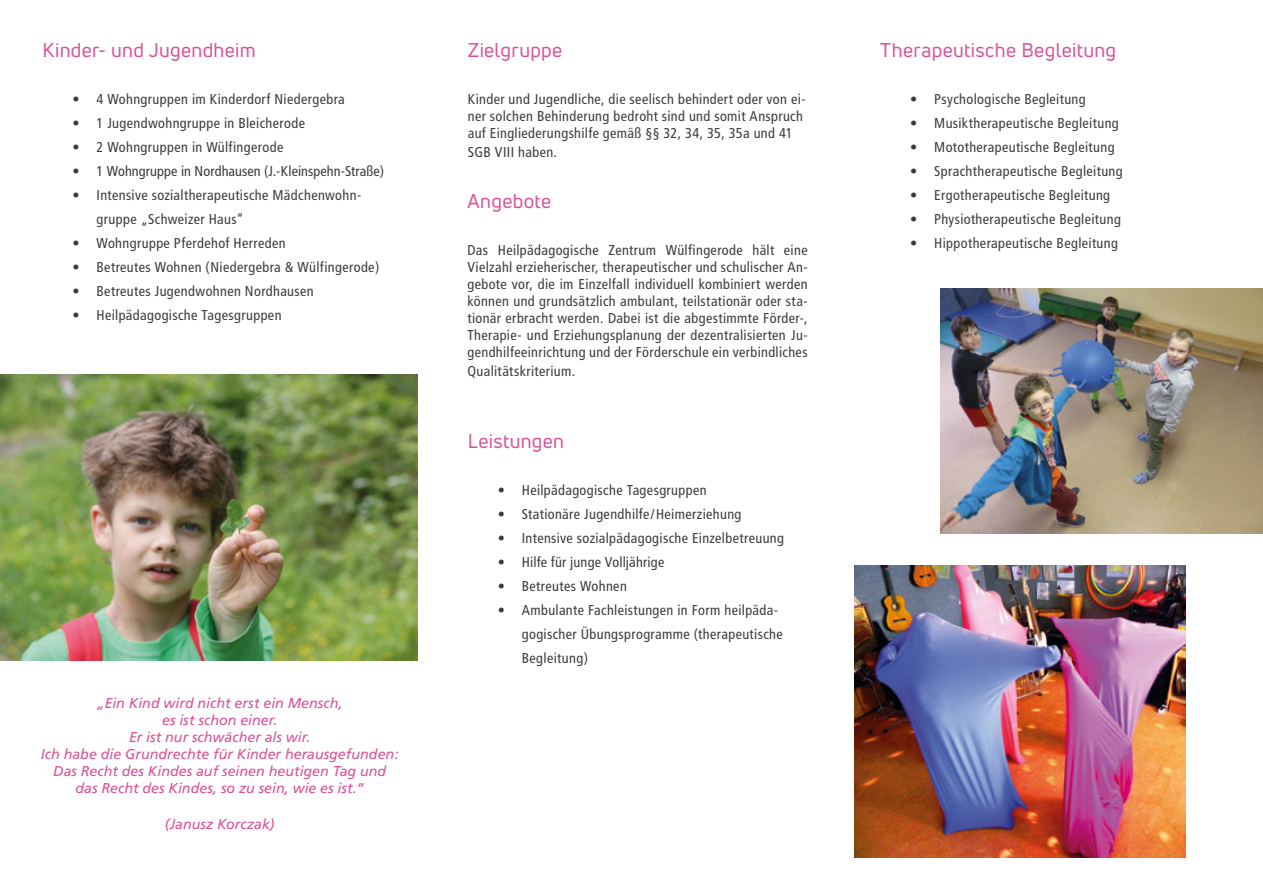
<style>
.page{position:relative;width:1263px;height:893px;background:#fff}
.page>*{position:absolute;margin:0;border:0;box-sizing:border-box;transform-origin:0 0}
.H2_weiß{font:19.5px "Uni Neue";letter-spacing:.015em;color:#db5197}
.Fließtext{font:condensed 14.25px/17.1px "Frutiger";letter-spacing:.025em;color:#3c3c3b}
.Fließtext-2{font:italic 14.25px "Frutiger";color:#db5197}
.Fließtext-3{font:condensed 14.25px "Frutiger";letter-spacing:.005em;color:#3c3c3b}
</style>
<div class="page">
<img style="left:0;top:375px;width:417px;height:286px">
<img style="left:940px;top:288px;width:323px;height:245px">
<img style="left:854px;top:566px;width:331px;height:292px">
<p class="H2_weiß" style="left:43px;top:38px;width:215px">Kinder- und Jugendheim</p>
<p class="Fließtext" style="left:73px;top:91px;width:274px">• 4 Wohngruppen im Kinderdorf Niedergebra</p>
<p class="Fließtext" style="left:73px;top:115px;width:234px">• 1 Jugendwohngruppe in Bleicherode</p>
<p class="Fließtext" style="left:73px;top:139px;width:212px">• 2 Wohngruppen in Wülfingerode</p>
<p class="Fließtext-3" style="left:73px;top:163px;width:313px">• 1 Wohngruppe in Nordhausen (J.-Kleinspehn-Straße)</p>
<p class="Fließtext" style="left:73px;top:187px;width:290px">• Intensive sozialtherapeutische Mädchenwohn-</p>
<p class="Fließtext" style="left:97px;top:211px;width:149px">gruppe „Schweizer Haus“</p>
<p class="Fließtext" style="left:73px;top:235px;width:215px">• Wohngruppe Pferdehof Herreden</p>
<p class="Fließtext" style="left:73px;top:259px;width:308px">• Betreutes Wohnen (Niedergebra &amp; Wülfingerode)</p>
<p class="Fließtext" style="left:73px;top:283px;width:243px">• Betreutes Jugendwohnen Nordhausen</p>
<p class="Fließtext" style="left:73px;top:307px;width:210px">• Heilpädagogische Tagesgruppen</p>
<p class="Fließtext-2" style="left:97px;top:694px;width:247px">„Ein Kind wird nicht erst ein Mensch,</p>
<p class="Fließtext-2" style="left:162px;top:712px;width:117px">es ist schon einer.</p>
<p class="Fließtext-2" style="left:129px;top:729px;width:183px">Er ist nur schwächer als wir.</p>
<p class="Fließtext-2" style="left:41px;top:746px;width:359px">Ich habe die Grundrechte für Kinder herausgefunden:</p>
<p class="Fließtext-2" style="left:53px;top:763px;width:334px">Das Recht des Kindes auf seinen heutigen Tag und</p>
<p class="Fließtext-2" style="left:76px;top:780px;width:290px">das Recht des Kindes, so zu sein, wie es ist.“</p>
<p class="Fließtext-2" style="left:165px;top:816px;width:111px">(Janusz Korczak)</p>
<p class="H2_weiß" style="left:468px;top:38px;width:96px">Zielgruppe</p>
<p class="Fließtext" style="left:468px;top:91px;width:339px">Kinder und Jugendliche, die seelisch behindert oder von ei&shy;ner solchen Behinderung bedroht sind und somit Anspruch auf Eingliederungshilfe gemäß §§ 32, 34, 35, 35a und 41</p>
<p class="Fließtext" style="left:468px;top:144px;width:91px">SGB VIII haben.</p>
<p class="H2_weiß" style="left:467px;top:189px;width:85px">Angebote</p>
<p class="Fließtext" style="left:467px;top:241px;width:342px;text-align:justify">Das Heilpädagogische Zentrum Wülfingerode hält eine Vielzahl erzieherischer, therapeutischer und schulischer An&shy;gebote vor, die im Einzelfall individuell kombiniert werden können und grundsätzlich ambulant, teilstationär oder sta&shy;tionär erbracht werden. Dabei ist die abgestimmte Förder-, Therapie- und Erziehungsplanung der dezentralisierten Ju&shy;gendhilfeeinrichtung und der Förderschule ein verbindliches</p>
<p class="Fließtext" style="left:467px;top:363px;width:109px">Qualitätskriterium.</p>
<p class="H2_weiß" style="left:468px;top:429px;width:98px">Leistungen</p>
<p class="Fließtext" style="left:498px;top:482px;width:210px">• Heilpädagogische Tagesgruppen</p>
<p class="Fließtext" style="left:498px;top:506px;width:245px">• Stationäre Jugendhilfe/Heimerziehung</p>
<p class="Fließtext" style="left:498px;top:530px;width:288px">• Intensive sozialpädagogische Einzelbetreuung</p>
<p class="Fließtext" style="left:498px;top:554px;width:168px">• Hilfe für junge Volljährige</p>
<p class="Fließtext" style="left:498px;top:578px;width:131px">• Betreutes Wohnen</p>
<p class="Fließtext" style="left:498px;top:602px;width:282px">• Ambulante Fachleistungen in Form heilpäda-</p>
<p class="Fließtext" style="left:522px;top:623px;width:263px;line-height:24px">gogischer Übungsprogramme (therapeutische<br>Begleitung)</p>
<p class="H2_weiß" style="left:880px;top:38px;width:237px">Therapeutische Begleitung</p>
<p class="Fließtext" style="left:910px;top:91px;width:177px">• Psychologische Begleitung</p>
<p class="Fließtext" style="left:910px;top:115px;width:210px">• Musiktherapeutische Begleitung</p>
<p class="Fließtext" style="left:910px;top:139px;width:206px">• Mototherapeutische Begleitung</p>
<p class="Fließtext" style="left:910px;top:163px;width:214px">• Sprachtherapeutische Begleitung</p>
<p class="Fließtext" style="left:910px;top:187px;width:201px">• Ergotherapeutische Begleitung</p>
<p class="Fließtext" style="left:910px;top:211px;width:212px">• Physiotherapeutische Begleitung</p>
<p class="Fließtext" style="left:910px;top:235px;width:209px">• Hippotherapeutische Begleitung</p>
</div>
